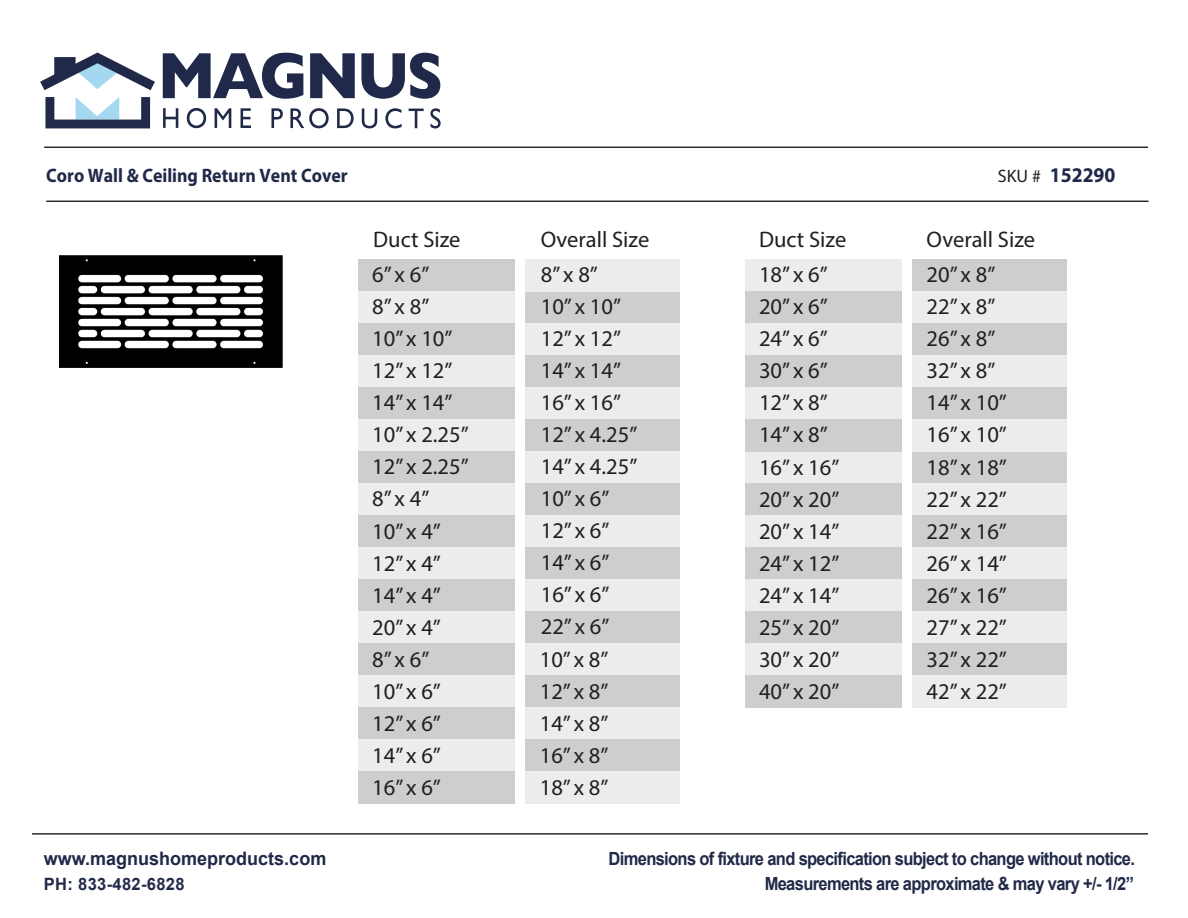
<style>
.page{position:relative;width:1188px;height:918px;background:#fff}
.page>*{position:absolute;margin:0;border:0;box-sizing:border-box;transform-origin:0 0}
.t1{font:22.5px/32px "Myriad Pro";color:#231f20}
.t2{font:700 21px "Myriad Pro";color:#202949;scale:.94 1}
.t3{font:700 19.5px "Myriad Pro";color:#212949;scale:.92 1}
.t4{font:700 18.6px "Arial";color:#212949}
.t5{font:700 18.15px/24.6px "Arial";letter-spacing:-.04em;color:#212949;text-align:right;scale:.91 1}
.t6{font:700 16.95px "Arial";letter-spacing:.02em;color:#212949}
.s1{font-weight:400;font-size:18px;color:#231f20}
</style>
<div class="page">
<hr style="left:44px;top:147px;width:1104px;height:1px;background:#252525">
<hr style="left:46px;top:201px;width:1103px;height:1px;background:#252525">
<hr style="left:32px;top:833px;width:1116px;height:2px;background:#252525">
<svg style="left:40px;top:53px;width:115px;height:37px"></svg>
<svg style="left:45px;top:97px;width:105px;height:31px"></svg>
<svg style="left:163px;top:53px;width:140px;height:46px"></svg>
<svg style="left:310px;top:53px;width:45px;height:45px"></svg>
<svg style="left:361px;top:53px;width:79px;height:46px"></svg>
<svg style="left:163px;top:108px;width:15px;height:20px"></svg>
<svg style="left:187px;top:108px;width:19px;height:20px"></svg>
<svg style="left:215px;top:108px;width:16px;height:20px"></svg>
<svg style="left:241px;top:108px;width:10px;height:20px"></svg>
<svg style="left:271px;top:108px;width:12px;height:20px"></svg>
<svg style="left:290px;top:108px;width:39px;height:20px"></svg>
<svg style="left:337px;top:108px;width:17px;height:20px"></svg>
<svg style="left:362px;top:109px;width:15px;height:19px"></svg>
<svg style="left:385px;top:108px;width:17px;height:20px"></svg>
<svg style="left:409px;top:109px;width:15px;height:19px"></svg>
<svg style="left:430px;top:108px;width:11px;height:21px"></svg>
<div style="left:358px;top:259px;width:157px;height:32px;background:#cdcece"></div>
<div style="left:358px;top:291px;width:157px;height:32px;background:#ececed"></div>
<div style="left:358px;top:323px;width:157px;height:32px;background:#cdcece"></div>
<div style="left:358px;top:355px;width:157px;height:32px;background:#ececed"></div>
<div style="left:358px;top:387px;width:157px;height:32px;background:#cdcece"></div>
<div style="left:358px;top:419px;width:157px;height:32px;background:#ececed"></div>
<div style="left:358px;top:451px;width:157px;height:32px;background:#cdcece"></div>
<div style="left:358px;top:483px;width:157px;height:32px;background:#ececed"></div>
<div style="left:358px;top:515px;width:157px;height:32px;background:#cdcece"></div>
<div style="left:358px;top:547px;width:157px;height:32px;background:#ececed"></div>
<div style="left:358px;top:579px;width:157px;height:32px;background:#cdcece"></div>
<div style="left:358px;top:611px;width:157px;height:32px;background:#ececed"></div>
<div style="left:526px;top:291px;width:154px;height:32px;background:#cdcece"></div>
<div style="left:526px;top:323px;width:154px;height:32px;background:#ececed"></div>
<div style="left:526px;top:259px;width:154px;height:32px;background:#ececed"></div>
<div style="left:526px;top:355px;width:154px;height:32px;background:#cdcece"></div>
<div style="left:526px;top:387px;width:154px;height:32px;background:#ececed"></div>
<div style="left:526px;top:419px;width:154px;height:32px;background:#cdcece"></div>
<div style="left:526px;top:451px;width:154px;height:32px;background:#ececed"></div>
<div style="left:526px;top:483px;width:154px;height:32px;background:#cdcece"></div>
<div style="left:526px;top:515px;width:154px;height:32px;background:#ececed"></div>
<div style="left:526px;top:547px;width:154px;height:32px;background:#cdcece"></div>
<div style="left:526px;top:579px;width:154px;height:32px;background:#ececed"></div>
<div style="left:526px;top:611px;width:154px;height:32px;background:#cdcece"></div>
<div style="left:358px;top:643px;width:157px;height:32px;background:#cdcece"></div>
<div style="left:358px;top:675px;width:157px;height:32px;background:#ececed"></div>
<div style="left:358px;top:707px;width:157px;height:32px;background:#cdcece"></div>
<div style="left:358px;top:739px;width:157px;height:32px;background:#ececed"></div>
<div style="left:358px;top:771px;width:157px;height:32px;background:#cdcece"></div>
<div style="left:526px;top:643px;width:154px;height:32px;background:#ececed"></div>
<div style="left:526px;top:675px;width:154px;height:32px;background:#cdcece"></div>
<div style="left:526px;top:707px;width:154px;height:32px;background:#ececed"></div>
<div style="left:526px;top:739px;width:154px;height:32px;background:#cdcece"></div>
<div style="left:526px;top:771px;width:154px;height:32px;background:#ececed"></div>
<div style="left:913px;top:451px;width:154px;height:32px;background:#cdcece"></div>
<div style="left:913px;top:483px;width:154px;height:32px;background:#ececed"></div>
<div style="left:913px;top:515px;width:154px;height:32px;background:#cdcece"></div>
<div style="left:913px;top:547px;width:154px;height:32px;background:#ececed"></div>
<div style="left:913px;top:579px;width:154px;height:32px;background:#cdcece"></div>
<div style="left:913px;top:611px;width:154px;height:32px;background:#ececed"></div>
<div style="left:913px;top:643px;width:154px;height:32px;background:#cdcece"></div>
<div style="left:745px;top:451px;width:156px;height:32px;background:#ececed"></div>
<div style="left:745px;top:483px;width:156px;height:32px;background:#cdcece"></div>
<div style="left:745px;top:515px;width:156px;height:32px;background:#ececed"></div>
<div style="left:745px;top:547px;width:156px;height:32px;background:#cdcece"></div>
<div style="left:745px;top:579px;width:156px;height:32px;background:#ececed"></div>
<div style="left:745px;top:611px;width:156px;height:32px;background:#cdcece"></div>
<div style="left:745px;top:643px;width:156px;height:32px;background:#ececed"></div>
<div style="left:745px;top:259px;width:157px;height:32px;background:#ececed"></div>
<div style="left:745px;top:291px;width:157px;height:32px;background:#cdcece"></div>
<div style="left:745px;top:323px;width:157px;height:32px;background:#ececed"></div>
<div style="left:745px;top:355px;width:157px;height:32px;background:#cdcece"></div>
<div style="left:745px;top:387px;width:157px;height:32px;background:#ececed"></div>
<div style="left:745px;top:419px;width:156px;height:32px;background:#cdcece"></div>
<div style="left:913px;top:259px;width:154px;height:32px;background:#cdcece"></div>
<div style="left:913px;top:291px;width:154px;height:32px;background:#ececed"></div>
<div style="left:913px;top:323px;width:154px;height:32px;background:#cdcece"></div>
<div style="left:913px;top:355px;width:154px;height:32px;background:#ececed"></div>
<div style="left:913px;top:387px;width:154px;height:32px;background:#cdcece"></div>
<div style="left:913px;top:419px;width:154px;height:32px;background:#ececed"></div>
<div style="left:913px;top:675px;width:154px;height:32px;background:#ececed"></div>
<div style="left:745px;top:675px;width:156px;height:32px;background:#cdcece"></div>
<img style="left:59px;top:256px;width:223px;height:112px">
<p class="t3" style="left:46px;top:163px;width:329px">Coro Wall &amp; Ceiling Return Vent Cover</p>
<p class="t2" style="left:998px;top:162px;width:127px"><span class="s1">SKU #</span> 152290</p>
<p class="t4" style="left:44px;top:846px;width:284px">www.magnushomeproducts.com</p>
<p class="t6" style="left:44px;top:872px;width:142px">PH: 833-482-6828</p>
<p class="t1" style="left:373px;top:223px;width:89px">Duct Size</p>
<p class="t1" style="left:541px;top:223px;width:110px">Overall Size</p>
<p class="t1" style="left:759px;top:223px;width:89px">Duct Size</p>
<p class="t1" style="left:927px;top:223px;width:110px">Overall Size</p>
<p class="t1" style="left:372px;top:259px;width:98px">6” x 6”<br>8” x 8”<br>10” x 10”<br>12” x 12”<br>14” x 14”<br>10” x 2.25”<br>12” x 2.25”<br>8” x 4”<br>10” x 4”<br>12” x 4”<br>14” x 4”<br>20” x 4”</p>
<p class="t1" style="left:541px;top:259px;width:98px">8” x 8”<br>10” x 10”<br>12” x 12”<br>14” x 14”<br>16” x 16”<br>12” x 4.25”<br>14” x 4.25”<br>10” x 6”<br>12” x 6”<br>14” x 6”<br>16” x 6”<br>22” x 6”</p>
<p class="t1" style="left:372px;top:643px;width:70px">8” x 6”<br>10” x 6”<br>12” x 6”</p>
<p class="t1" style="left:540px;top:643px;width:70px;text-align:justify">10” x 8” 12” x 8” 14” x 8”</p>
<p class="t1" style="left:372px;top:739px;width:70px">14” x 6”<br>16” x 6”</p>
<p class="t1" style="left:540px;top:739px;width:70px">16” x 8”<br>18” x 8”</p>
<p class="t1" style="left:759px;top:259px;width:70px;text-align:justify">18” x 6” 20” x 6” 24” x 6” 30” x 6” 12” x 8” 14” x 8”</p>
<p class="t1" style="left:927px;top:259px;width:82px">20” x 8”<br>22” x 8”<br>26” x 8”<br>32” x 8”<br>14” x 10”<br>16” x 10”</p>
<p class="t1" style="left:759px;top:451px;width:82px;text-align:justify">16” x 16” 20” x 20” 20” x 14” 24” x 12” 24” x 14” 25” x 20”</p>
<p class="t1" style="left:927px;top:451px;width:82px;text-align:justify">18” x 18” 22” x 22” 22” x 16” 26” x 14” 26” x 16” 27” x 22”</p>
<p class="t1" style="left:759px;top:643px;width:82px">30” x 20”</p>
<p class="t1" style="left:927px;top:643px;width:82px">32” x 22”</p>
<p class="t1" style="left:759px;top:676px;width:82px">40” x 20”</p>
<p class="t1" style="left:927px;top:676px;width:82px">42” x 22”</p>
<p class="t5" style="left:609px;top:847px;width:580px">Dimensions of fixture and specification subject to change without notice.<br>Measurements are approximate &amp; may vary +/- 1/2”</p>
</div>
